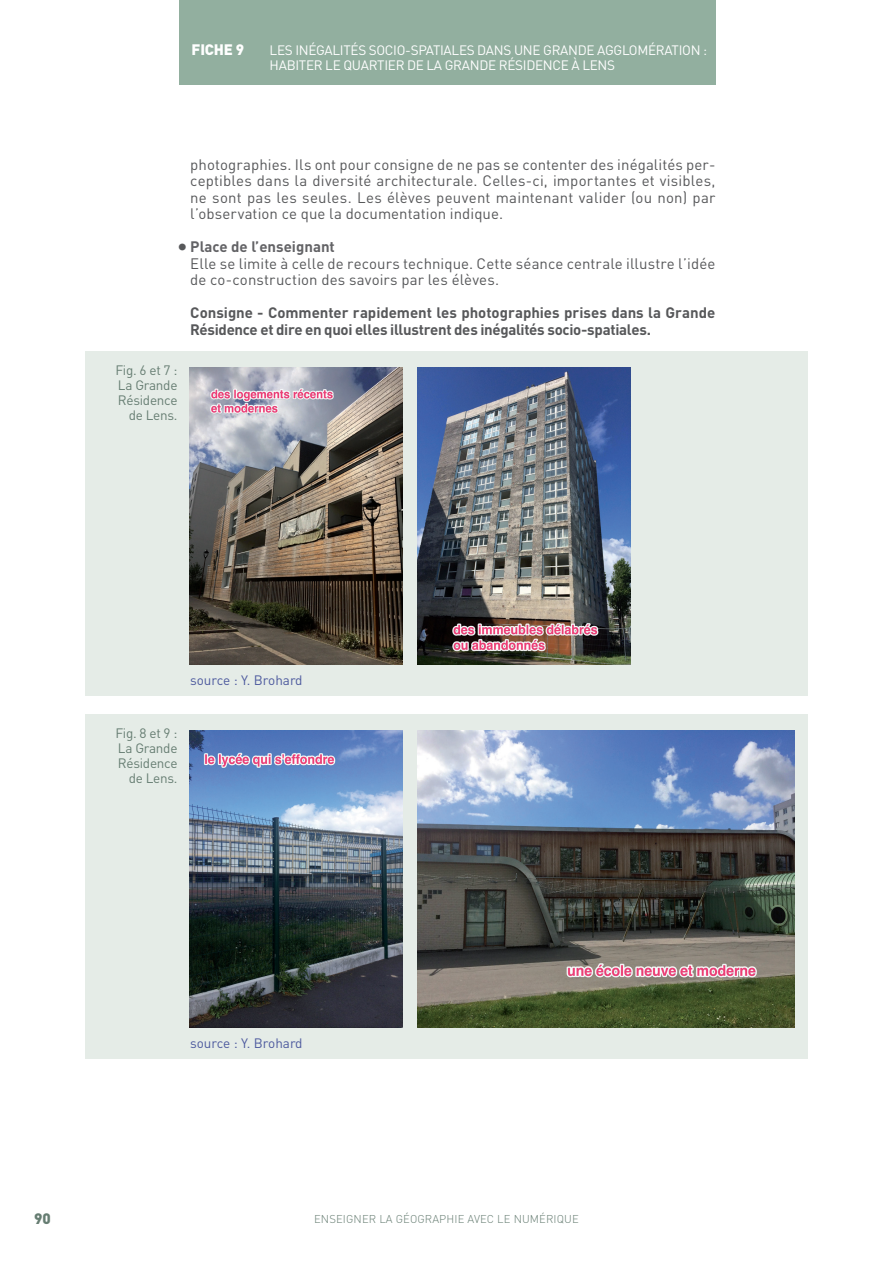
<style>
.page{position:relative;width:893px;height:1263px;background:#fff}
.page>*{position:absolute;margin:0;border:0;box-sizing:border-box;transform-origin:0 0}
.t1{font:15px/16.5px "DIN";letter-spacing:.005em;color:#57585a;text-align:justify}
.t2{font:700 15px/16.5px "DIN";letter-spacing:-.01em;color:#57585a}
.t3{font:900 15px "DIN";letter-spacing:-.01em;color:#fff}
.t4{font:900 15px "DIN";color:#667d72}
.t5{font:13.5px/15px "DIN";letter-spacing:-.02em;color:#fff}
.t6{font:13.5px/15px "DIN";letter-spacing:-.02em;color:#667d72;text-align:right}
.t7{font:13.5px "DIN";color:#4d5a9e}
.t8{font:300 11.25px "DIN";letter-spacing:.01em;color:#667d72}
.s1{font-weight:900;font-size:21px}
.s2{font-weight:700;color:#636366}
</style>
<div class="page">
<div style="left:179px;top:0;width:536px;height:84px;background:#92af9f"></div>
<div style="left:85px;top:351px;width:723px;height:345px;background:#e5ece7"></div>
<img style="left:190px;top:368px;width:213px;height:296px">
<img style="left:417px;top:368px;width:213px;height:296px">
<div style="left:85px;top:714px;width:723px;height:345px;background:#e5ece7"></div>
<img style="left:190px;top:731px;width:213px;height:297px">
<img style="left:417px;top:731px;width:377px;height:297px">
<p class="t3" style="left:192px;top:39px;width:54px">FICHE 9</p>
<p class="t5" style="left:270px;top:42px;width:439px">LES INÉGALITÉS SOCIO-SPATIALES DANS UNE GRANDE AGGLOMÉRATION :<br>HABITER LE QUARTIER DE LA GRANDE RÉSIDENCE À LENS</p>
<p class="t1" style="left:190px;top:156px;width:527px">photographies. Ils ont pour consigne de ne pas se contenter des inégalités per&shy;ceptibles dans la diversité architecturale. Celles-ci, importantes et visibles, ne sont pas les seules. Les élèves peuvent maintenant valider (ou non) par l’observation ce que la documentation indique.</p>
<p class="t1" style="left:190px;top:238px;width:527px;text-align:left;text-indent:-13px"><span class="s1">•</span> <span class="s2">Place de l’enseignant<br></span>Elle se limite à celle de recours technique. Cette séance centrale illustre l’idée de co-construction des savoirs par les élèves.</p>
<p class="t2" style="left:190px;top:304px;width:527px">Consigne - Commenter rapidement les photographies prises dans la Grande<br>Résidence et dire en quoi elles illustrent des inégalités socio-spatiales.</p>
<p class="t6" style="left:115px;top:362px;width:64px">Fig. 6 et 7 :<br>La Grande<br>Résidence de Lens.</p>
<p class="t7" style="left:190px;top:672px;width:114px">source : Y. Brohard</p>
<p class="t6" style="left:115px;top:725px;width:64px">Fig. 8 et 9 :<br>La Grande<br>Résidence de Lens.</p>
<p class="t7" style="left:190px;top:1035px;width:114px">source : Y. Brohard</p>
<p class="t4" style="left:34px;top:1208px;width:18px">90</p>
<p class="t8" style="left:314px;top:1212px;width:266px">ENSEIGNER LA GÉOGRAPHIE AVEC LE NUMÉRIQUE</p>
</div>
